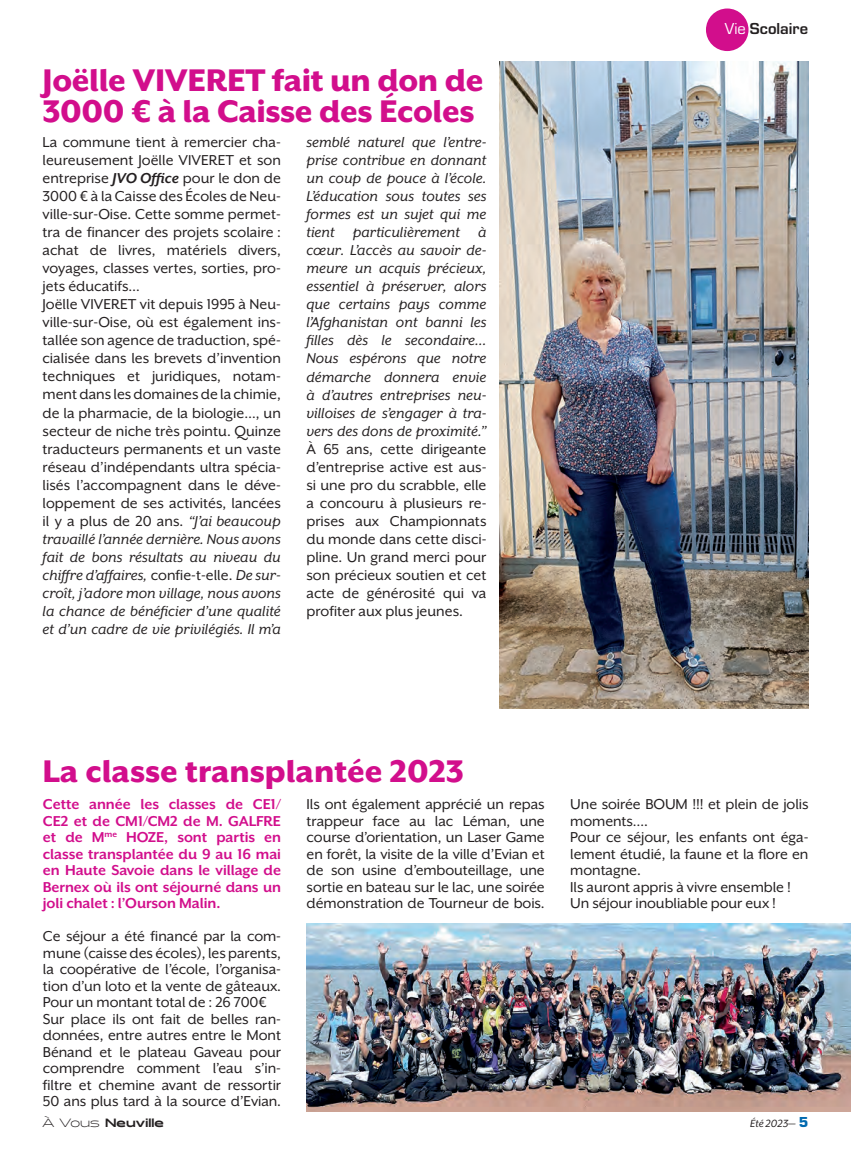
<style>
.page{position:relative;width:851px;height:1149px;background:#fff}
.page>*{position:absolute;margin:0;border:0;box-sizing:border-box;transform-origin:0 0}
.Titre{font:800 36px/31.5px "Mr Eaves XL San OT";letter-spacing:-.01em;color:#d20e8c}
.t1{font:16.5px/18px "Mr Eaves XL San OT";letter-spacing:-.005em;color:#231f20;text-align:justify}
.t2{font:italic 16.5px/18px "Mr Eaves XL San OT";color:#231f20;text-align:justify}
.t3{font:700 16.5px/16.5px "Mr Eaves XL San OT";letter-spacing:-.005em;color:#d20e8c;text-align:justify}
.t4{font:700 16.5px "Eurostile";color:#231f20}
.t5{font:900 12px "Halogen";color:#231f20}
.t6{font:italic 12px "Mr Eaves XL San OT";color:#231f20}
.s1{font-weight:700;font-style:italic}
.s2{font-style:italic}
.s3{font-style:normal}
.s4{font-weight:400;color:#fff}
.s5{font-weight:300}
.s6{font-family:"Eurostile";font-weight:900;font-style:normal;font-size:15px;color:#0169af}
</style>
<div class="page">
<div style="left:705px;top:9px;width:43px;height:42px;background:#d20e8c;border-radius:50%"></div>
<img style="left:307px;top:923px;width:543px;height:188px">
<img style="left:499px;top:62px;width:309px;height:646px">
<p class="Titre" style="left:43px;top:64px;width:442px">Joëlle VIVERET fait un don de<br>3000 € à la Caisse des Écoles</p>
<p class="t1" style="left:43px;top:133px;width:240px">La commune tient à remercier cha&shy;leureusement Joëlle VIVERET et son entreprise <span class="s1">JVO Office</span> pour le don de 3000 € à la Caisse des Écoles de Neu&shy;ville-sur-Oise. Cette somme permet&shy;tra de financer des projets scolaire : achat de livres, matériels divers, voyages, classes vertes, sorties, pro&shy;jets éducatifs…</p>
<p class="t1" style="left:43px;top:295px;width:240px">Joëlle VIVERET vit depuis 1995 à Neu&shy;ville-sur-Oise, où est également ins&shy;tallée son agence de traduction, spé&shy;cialisée dans les brevets d’invention techniques et juridiques, notam&shy;ment dans les domaines de la chimie, de la pharmacie, de la biologie…, un secteur de niche très pointu. Quinze traducteurs permanents et un vaste réseau d’indépendants ultra spécia&shy;lisés l’accompagnent dans le déve&shy;loppement de ses activités, lancées il y a plus de 20 ans. <span class="s2">“J’ai beaucoup travaillé l’année dernière. Nous avons fait de bons résultats au niveau du chiffre d’affaires,</span> confie-t-elle. <span class="s2">De sur&shy;croît, j’adore mon village, nous avons la chance de bénéficier d’une qualité et d’un cadre de vie privilégiés. Il m’a</span></p>
<p class="t2" style="left:306px;top:133px;width:181px">semblé naturel que l’entre&shy;prise contribue en donnant un coup de pouce à l’école.<br>L’éducation sous toutes ses formes est un sujet qui me tient particulièrement à cœur. L’accès au savoir de&shy;meure un acquis précieux, essentiel à préserver, alors que certains pays comme l’Afghanistan ont banni les filles dès le secondaire… Nous espérons que notre démarche donnera envie à d’autres entreprises neu&shy;villoises de s’engager à tra&shy;vers des dons de proximité.” <span class="s3">À 65 ans, cette dirigeante d’entreprise active est aus&shy;si une pro du scrabble, elle a concouru à plusieurs re&shy;prises aux Championnats du monde dans cette disci&shy;pline. Un grand merci pour son précieux soutien et cet acte de générosité qui va profiter aux plus jeunes.</span></p>
<p class="Titre" style="left:43px;top:755px;width:423px">La classe transplantée 2023</p>
<p class="t4" style="left:724px;top:17px;width:85px"><span class="s4">Vie</span> Scolaire</p>
<p class="t3" style="left:43px;top:795px;width:240px">Cette année les classes de CE1/ CE2 et de CM1/CM2 de M. GALFRE et de M<sup>me</sup> HOZE, sont partis en classe transplantée du 9 au 16 mai en Haute Savoie dans le village de Bernex où ils ont séjourné dans un joli chalet : l’Ourson Malin.</p>
<p class="t1" style="left:43px;top:927px;width:240px;line-height:16.5px">Ce séjour a été financé par la com&shy;mune (caisse des écoles), les parents, la coopérative de l’école, l’organisa&shy;tion d’un loto et la vente de gâteaux.<br>Pour un montant total de : 26 700€</p>
<p class="t1" style="left:43px;top:1010px;width:240px;line-height:16.5px">Sur place ils ont fait de belles ran&shy;données, entre autres entre le Mont Bénand et le plateau Gaveau pour comprendre comment l’eau s’in&shy;filtre et chemine avant de ressortir 50 ans plus tard à la source d’Evian.</p>
<p class="t1" style="left:306px;top:795px;width:240px;line-height:16.5px">Ils ont également apprécié un repas trappeur face au lac Léman, une course d’orientation, un Laser Game en forêt, la visite de la ville d’Evian et de son usine d’embouteillage, une sortie en bateau sur le lac, une soirée démonstration de Tourneur de bois.</p>
<p class="t1" style="left:570px;top:795px;width:240px;line-height:16.5px">Une soirée BOUM !!! et plein de jolis moments….</p>
<p class="t1" style="left:570px;top:828px;width:240px;line-height:16.5px">Pour ce séjour, les enfants ont éga&shy;lement étudié, la faune et la flore en montagne.</p>
<p class="t1" style="left:570px;top:877px;width:222px">Ils auront appris à vivre ensemble !</p>
<p class="t1" style="left:570px;top:893px;width:207px">Un séjour inoubliable pour eux !</p>
<p class="t5" style="left:43px;top:1114px;width:123px"><span class="s5">À Vous</span> Neuville</p>
<p class="t6" style="left:750px;top:1116px;width:60px">Été 2023— <span class="s6">5</span></p>
</div>
